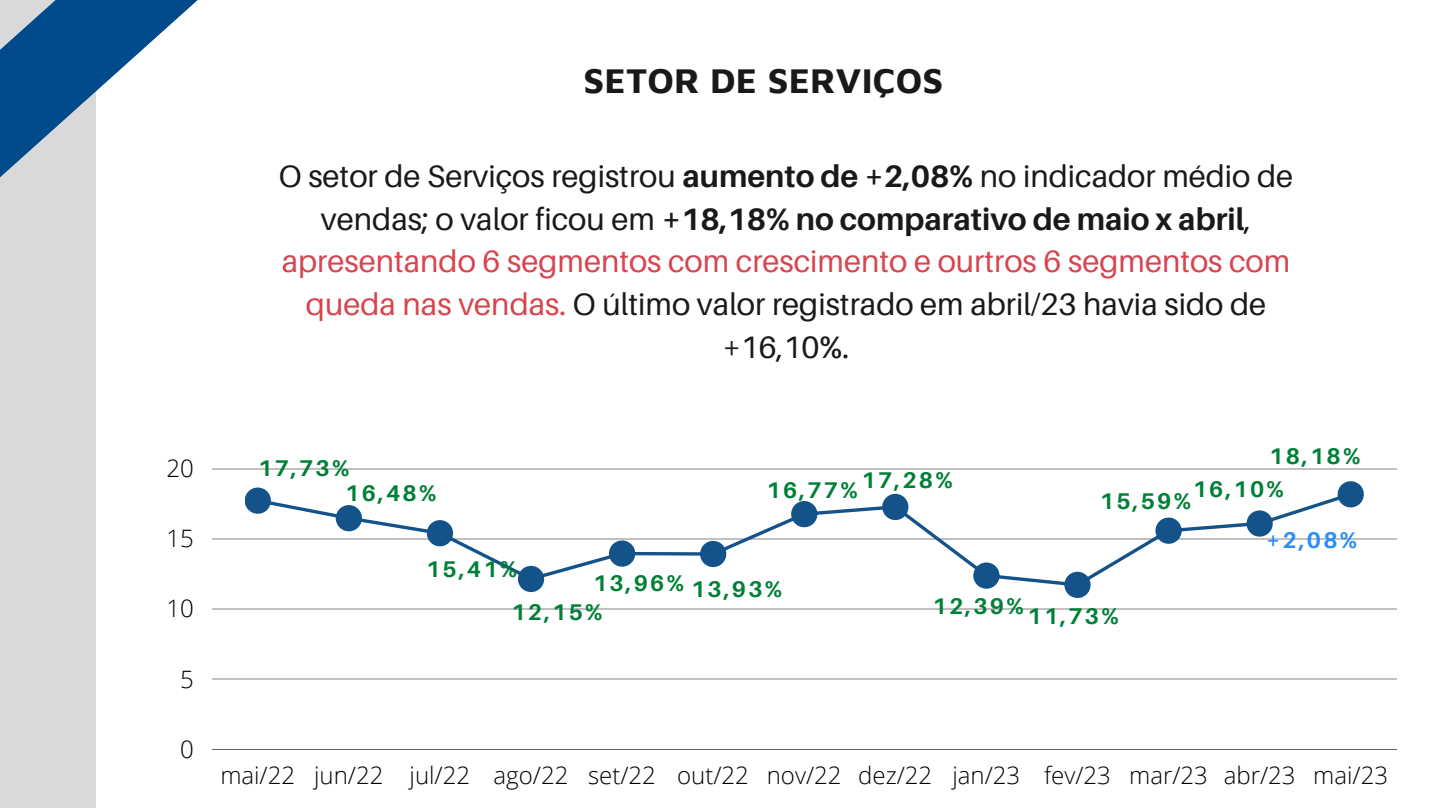
<style>
.page{position:relative;width:1440px;height:810px;background:#fff}
.page>*{position:absolute;margin:0;border:0;box-sizing:border-box;transform-origin:0 0}
.t1{font:700 36px "Maven Pro";letter-spacing:.005em;color:#191919}
.t2{font:31px/42.8px "Aileron";color:#191919;text-align:center}
.t3{font:300 24px "Open Sans";color:#000}
.t4{font:700 22.7px "Aileron";letter-spacing:.1em;color:#008037}
.t5{font:700 22.7px "Aileron";color:#2a8df8}
.s1{font-weight:700}
.s2{color:#d64550}
</style>
<div class="page">
<div style="left:0;top:0;width:96px;height:808px;background:#d9d9d9"></div>
<svg style="left:0;top:0;width:198px;height:177px"></svg>
<hr style="left:212px;top:468px;width:1184px;height:1px;background:#000">
<hr style="left:212px;top:539px;width:1184px;height:1px;background:#000">
<hr style="left:212px;top:609px;width:1184px;height:1px;background:#000">
<hr style="left:212px;top:679px;width:1184px;height:1px;background:#000">
<hr style="left:212px;top:749px;width:1184px;height:1px;background:#000">
<svg style="left:245px;top:481px;width:1119px;height:117px"></svg>
<p class="t1" style="left:584px;top:59px;width:361px">SETOR DE SERVIÇOS</p>
<p class="t2" style="left:279px;top:154px;width:1016px">O setor de Serviços registrou <span class="s1">aumento de +2,08%</span> no indicador médio de vendas; o valor ficou em <span class="s1">+18,18% no comparativo de maio x abril</span>, <span class="s2">apresentando 6 segmentos com crescimento e ourtros 6 segmentos com queda nas vendas.</span> O último valor registrado em abril/23 havia sido de +16,10%.</p>
<p class="t3" style="left:167px;top:451px;width:29px">20</p>
<p class="t3" style="left:167px;top:522px;width:29px">15</p>
<p class="t3" style="left:167px;top:592px;width:29px">10</p>
<p class="t3" style="left:180px;top:662px;width:15px">5</p>
<p class="t3" style="left:180px;top:732px;width:15px">0</p>
<p class="t4" style="left:258px;top:454px;width:93px">17,73%</p>
<p class="t4" style="left:345px;top:479px;width:93px">16,48%</p>
<p class="t4" style="left:862px;top:466px;width:93px">17,28%</p>
<p class="t4" style="left:767px;top:476px;width:93px">16,77%</p>
<p class="t4" style="left:1269px;top:442px;width:93px">18,18%</p>
<p class="t4" style="left:1193px;top:475px;width:93px">16,10%</p>
<p class="t4" style="left:1100px;top:487px;width:93px">15,59%</p>
<p class="t5" style="left:1266px;top:526px;width:93px">+2,08%</p>
<p class="t4" style="left:426px;top:555px;width:93px">15,41%</p>
<p class="t4" style="left:511px;top:598px;width:93px">12,15%</p>
<p class="t4" style="left:593px;top:569px;width:93px">13,96%</p>
<p class="t4" style="left:691px;top:575px;width:93px">13,93%</p>
<p class="t4" style="left:933px;top:592px;width:93px">12,39%</p>
<p class="t4" style="left:1028px;top:602px;width:93px">11,73%</p>
<p class="t3" style="left:220px;top:758px;width:76px">mai/22</p>
<p class="t3" style="left:314px;top:758px;width:71px">jun/22</p>
<p class="t3" style="left:410px;top:758px;width:62px">jul/22</p>
<p class="t3" style="left:494px;top:758px;width:76px">ago/22</p>
<p class="t3" style="left:588px;top:758px;width:69px">set/22</p>
<p class="t3" style="left:677px;top:758px;width:73px">out/22</p>
<p class="t3" style="left:767px;top:758px;width:76px">nov/22</p>
<p class="t3" style="left:858px;top:758px;width:75px">dez/22</p>
<p class="t3" style="left:952px;top:758px;width:69px">jan/23</p>
<p class="t3" style="left:1044px;top:758px;width:68px">fev/23</p>
<p class="t3" style="left:1129px;top:758px;width:80px">mar/23</p>
<p class="t3" style="left:1224px;top:758px;width:73px">abr/23</p>
<p class="t3" style="left:1313px;top:758px;width:76px">mai/23</p>
</div>
